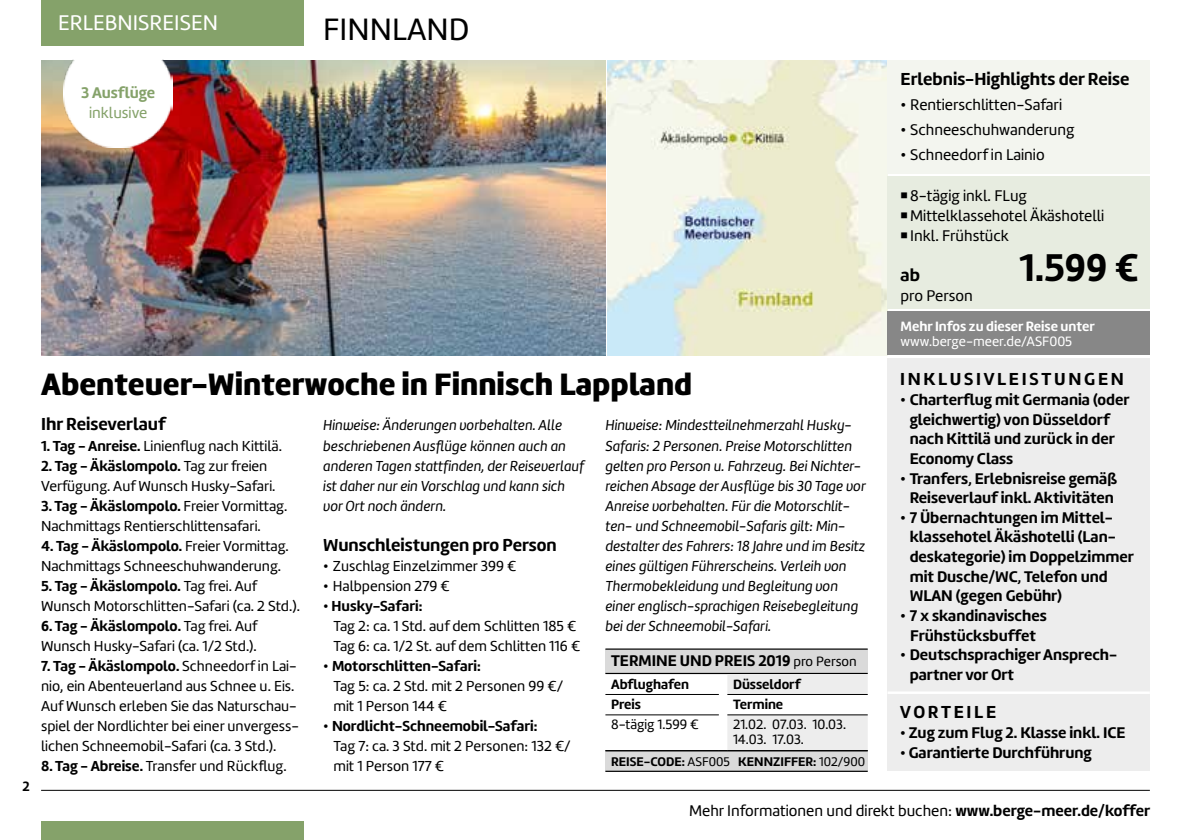
<style>
.page{position:relative;width:1191px;height:840px;background:#fff}
.page>*{position:absolute;margin:0;border:0;box-sizing:border-box;transform-origin:0 0}
.t1{font:700 40px "Marine";color:#000}
.t2{font:900 32px "Marine";color:#000}
.t3{font:32px "Marine";color:#000}
.t4{font:22px "Marine";color:#fff}
.t5{font:700 18px "Marine";color:#000}
.t6{font:700 18px "Marine";letter-spacing:.15em;color:#000}
.t7{font:700 16px/19.6px "Marine";color:#000}
.t8{font:16px "Marine";color:#000}
.t9{font:700 16px "Marine";color:#85a26a}
.t10{font:16px "Marine";color:#85a26a}
.t11{font:15px/20px "Marine";color:#000}
.t12{font:italic 15px/20px "Marine";color:#000}
.t13{font:14px/15px "Marine";color:#000}
.t14{font:700 14px "Marine";color:#000}
.t15{font:700 14px "Marine";color:#fff}
.t16{font:14px "Marine";color:#fff}
.t17{font:700 13px "Marine";color:#000}
.s1{font-weight:700}
.s2{font-weight:400;font-size:14px}
.s3{font-weight:400}
</style>
<div class="page">
<div style="left:41px;top:0;width:262px;height:45px;background:#85a26a"></div>
<img style="left:41px;top:60px;width:564px;height:295px">
<img style="left:63px;top:59px;width:110px;height:88px">
<img style="left:607px;top:60px;width:280px;height:295px">
<div style="left:887px;top:60px;width:262px;height:114px;background:#f3f5ef"></div>
<div style="left:887px;top:176px;width:262px;height:133px;background:#e7ece0"></div>
<div style="left:887px;top:311px;width:262px;height:44px;background:#878787"></div>
<div style="left:605px;top:648px;width:262px;height:25px;background:#dadada"></div>
<hr style="left:605px;top:648px;width:262px;height:1px;background:#000">
<hr style="left:605px;top:672px;width:262px;height:1px;background:#000">
<hr style="left:605px;top:693px;width:114px;height:1px;background:#000">
<hr style="left:605px;top:714px;width:114px;height:1px;background:#000">
<svg style="left:719px;top:673px;width:148px;height:76px"></svg>
<div style="left:605px;top:750px;width:262px;height:20px;background:#dadada"></div>
<hr style="left:605px;top:749px;width:262px;height:2px;background:#000">
<hr style="left:605px;top:770px;width:262px;height:1px;background:#000">
<div style="left:887px;top:357px;width:262px;height:335px;background:#ededed"></div>
<div style="left:887px;top:692px;width:262px;height:78px;background:#ededed"></div>
<hr style="left:887px;top:691px;width:262px;height:2px;background:#fff">
<div style="left:41px;top:820px;width:262px;height:19px;background:#85a26a"></div>
<hr style="left:41px;top:789px;width:1108px;height:1px;background:#000">
<h3 class="t4" style="left:58px;top:8px;width:161px">ERLEBNISREISEN</h3>
<h2 class="t3" style="left:323px;top:9px;width:148px">FINNLAND</h2>
<p class="t14" style="left:23px;top:776px;width:9px">2</p>
<p class="t9" style="left:81px;top:82px;width:75px">3 Ausflüge</p>
<p class="t10" style="left:89px;top:102px;width:60px">inklusive</p>
<h2 class="t2" style="left:41px;top:363px;width:653px">Abenteuer-Winterwoche in Finnisch Lappland</h2>
<p class="t5" style="left:41px;top:412px;width:126px">Ihr Reiseverlauf</p>
<p class="t11" style="left:41px;top:435px;width:242px"><span class="s1">1. Tag - Anreise.</span> Linienflug nach Kittilä.</p>
<p class="t11" style="left:41px;top:455px;width:236px"><span class="s1">2. Tag - Äkäslompolo.</span> Tag zur freien<br>Verfügung. Auf Wunsch Husky-Safari.</p>
<p class="t11" style="left:41px;top:495px;width:248px"><span class="s1">3. Tag - Äkäslompolo.</span> Freier Vormittag.<br>Nachmittags Rentierschlittensafari.</p>
<p class="t11" style="left:41px;top:535px;width:249px"><span class="s1">4. Tag - Äkäslompolo.</span> Freier Vormittag.<br>Nachmittags Schneeschuhwanderung.</p>
<p class="t11" style="left:41px;top:575px;width:260px"><span class="s1">5. Tag - Äkäslompolo.</span> Tag frei. Auf<br>Wunsch Motorschlitten-Safari (ca. 2 Std.).</p>
<p class="t11" style="left:41px;top:615px;width:218px"><span class="s1">6. Tag - Äkäslompolo.</span> Tag frei. Auf<br>Wunsch Husky-Safari (ca. 1/2 Std.).</p>
<p class="t11" style="left:41px;top:655px;width:259px"><span class="s1">7. Tag - Äkäslompolo.</span> Schneedorf in Lai&shy;nio, ein Abenteuerland aus Schnee u. Eis.<br>Auf Wunsch erleben Sie das Naturschau&shy;spiel der Nordlichter bei einer unvergess&shy;lichen Schneemobil-Safari (ca. 3 Std.).</p>
<p class="t11" style="left:41px;top:755px;width:247px"><span class="s1">8. Tag - Abreise.</span> Transfer und Rückflug.</p>
<p class="t12" style="left:323px;top:415px;width:262px">Hinweise: Änderungen vorbehalten. Alle beschriebenen Ausflüge können auch an anderen Tagen stattfinden, der Reiseverlauf ist daher nur ein Vorschlag und kann sich vor Ort noch ändern.</p>
<p class="t5" style="left:323px;top:532px;width:235px">Wunschleistungen pro Person</p>
<p class="t11" style="left:323px;top:555px;width:195px">• Zuschlag Einzelzimmer 399 €</p>
<p class="t11" style="left:323px;top:575px;width:128px">• Halbpension 279 €</p>
<p class="t11" style="left:333px;top:595px;width:248px;text-indent:-10px">• <span class="s1">Husky-Safari:<br></span>Tag 2: ca. 1 Std. auf dem Schlitten 185 €<br>Tag 6: ca. 1/2 St. auf dem Schlitten 116 €</p>
<p class="t11" style="left:333px;top:655px;width:231px;text-indent:-10px">• <span class="s1">Motorschlitten-Safari:<br></span>Tag 5: ca. 2 Std. mit 2 Personen 99 €/ mit 1 Person 144 €</p>
<p class="t11" style="left:333px;top:715px;width:239px;text-indent:-10px">• <span class="s1">Nordlicht-Schneemobil-Safari:<br></span>Tag 7: ca. 3 Std. mit 2 Personen: 132 €/ mit 1 Person 177 €</p>
<p class="t12" style="left:605px;top:415px;width:262px">Hinweise: Mindestteilnehmerzahl Husky-Safaris: 2 Personen. Preise Motorschlitten gelten pro Person u. Fahrzeug. Bei Nichter&shy;reichen Absage der Ausflüge bis 30 Tage vor Anreise vorbehalten. Für die Motorschlit&shy;ten- und Schneemobil-Safaris gilt: Min&shy;destalter des Fahrers: 18 Jahre und im Besitz eines gültigen Führerscheins. Verleih von Thermobekleidung und Begleitung von einer englisch-sprachigen Reisebegleitung bei der Schneemobil-Safari.</p>
<p class="t7" style="left:611px;top:650px;width:247px">TERMINE UND PREIS 2019 <span class="s2">pro Person</span></p>
<p class="t14" style="left:611px;top:674px;width:80px">Abflughafen</p>
<p class="t14" style="left:733px;top:674px;width:69px">Düsseldorf</p>
<p class="t14" style="left:611px;top:694px;width:31px">Preis</p>
<p class="t14" style="left:733px;top:694px;width:52px">Termine</p>
<p class="t13" style="left:611px;top:716px;width:89px">8-tägig 1.599 €</p>
<p class="t13" style="left:733px;top:716px;width:114px">21.02. 07.03. 10.03.<br>14.03. 17.03.</p>
<p class="t17" style="left:611px;top:752px;width:255px">REISE-CODE: <span class="s3">ASF005</span> KENNZIFFER: <span class="s3">102/900</span></p>
<p class="t5" style="left:900px;top:67px;width:230px">Erlebnis-Highlights der Reise</p>
<p class="t8" style="left:900px;top:95px;width:163px">• Rentierschlitten-Safari</p>
<p class="t8" style="left:900px;top:120px;width:175px">• Schneeschuhwanderung</p>
<p class="t8" style="left:900px;top:145px;width:146px">• Schneedorf in Lainio</p>
<p class="t8" style="left:900px;top:185px;width:128px">■ 8-tägig inkl. FLug</p>
<p class="t8" style="left:900px;top:205px;width:205px">■ Mittelklassehotel Äkäshotelli</p>
<p class="t8" style="left:900px;top:225px;width:110px">■ Inkl. Frühstück</p>
<p class="t5" style="left:900px;top:262px;width:21px">ab</p>
<h1 class="t1" style="left:1019px;top:241px;width:121px">1.599 €</h1>
<p class="t8" style="left:900px;top:285px;width:74px">pro Person</p>
<p class="t15" style="left:900px;top:316px;width:196px">Mehr Infos zu dieser Reise unter</p>
<p class="t16" style="left:900px;top:332px;width:173px">www.berge-meer.de/ASF005</p>
<p class="t6" style="left:900px;top:367px;width:225px">INKLUSIVLEISTUNGEN</p>
<p class="t7" style="left:909px;top:389px;width:221px;text-indent:-10px"><span class="s3">•</span> Charterflug mit Germania (oder gleichwertig) von Düsseldorf nach Kittilä und zurück in der<br>Economy Class</p>
<p class="t7" style="left:900px;top:468px;width:218px;text-align:center"><span class="s3">•</span> Tranfers, Erlebnisreise gemäß<br>Reiseverlauf inkl. Aktivitäten</p>
<p class="t7" style="left:909px;top:507px;width:226px;text-indent:-10px"><span class="s3">•</span> 7 Übernachtungen im Mittel&shy;klassehotel Äkäshotelli (Lan&shy;deskategorie) im Doppelzimmer mit Dusche/WC, Telefon und<br>WLAN (gegen Gebühr)</p>
<p class="t7" style="left:900px;top:605px;width:148px;text-align:center"><span class="s3">•</span> 7 x skandinavisches<br>Frühstücksbuffet</p>
<p class="t7" style="left:909px;top:644px;width:209px;text-indent:-10px"><span class="s3">•</span> Deutschsprachiger Ansprech&shy;partner vor Ort</p>
<p class="t6" style="left:900px;top:699px;width:98px">VORTEILE</p>
<p class="t7" style="left:900px;top:722px;width:227px">• Zug zum Flug 2. Klasse inkl. ICE</p>
<p class="t7" style="left:900px;top:742px;width:193px">• Garantierte Durchführung</p>
<p class="t8" style="left:689px;top:799px;width:462px">Mehr Informationen und direkt buchen: <span class="s1">www.berge-meer.de/koffer</span></p>
</div>
